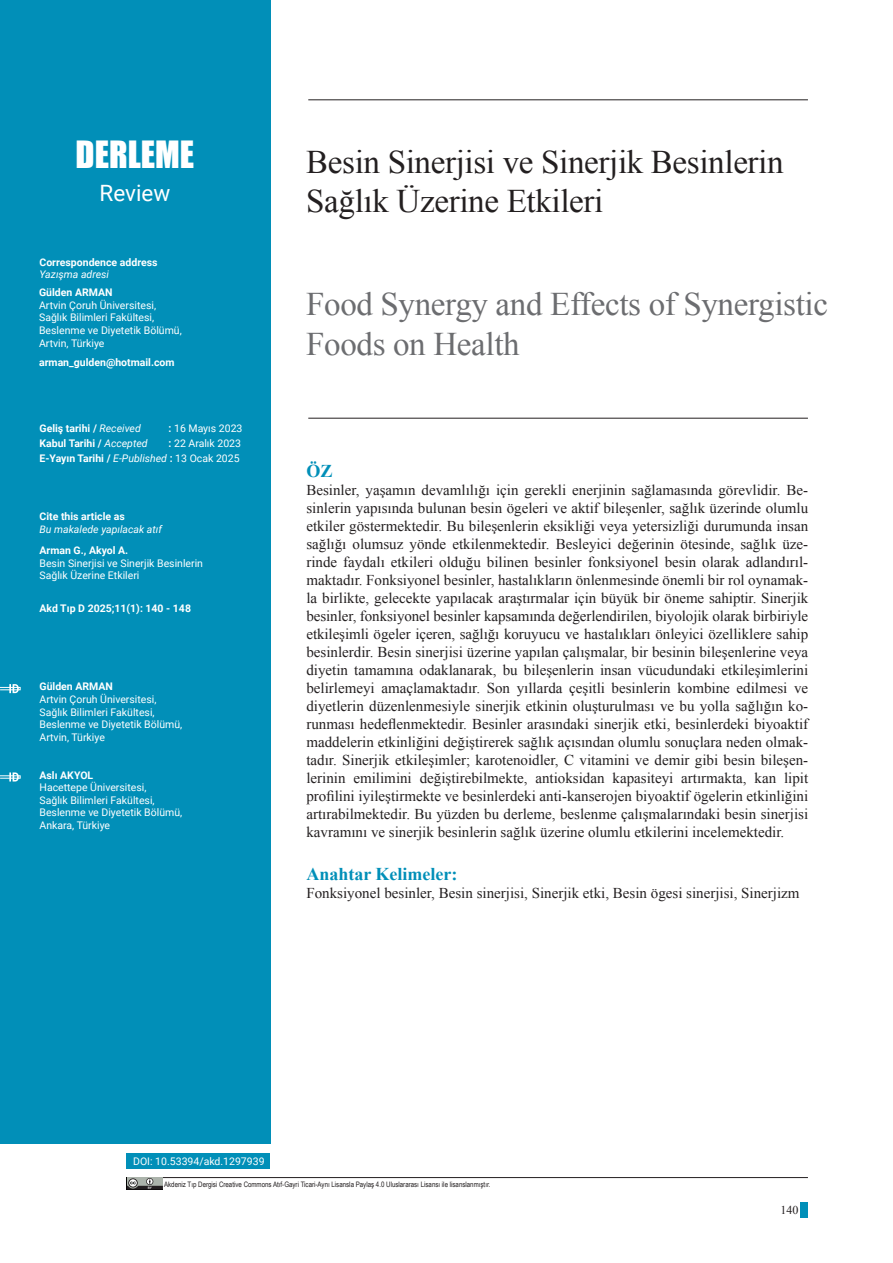
<style>
.page{position:relative;width:893px;height:1263px;background:#fff}
.page>*{position:absolute;margin:0;border:0;box-sizing:border-box;transform-origin:0 0}
.t1{font:34.5px "Impact";color:#fff}
.t2{font:33px/39.6px "Times New Roman";letter-spacing:-.01em;color:#231f20}
.t3{font:33px/39.6px "Times New Roman";letter-spacing:-.01em;color:#6c6d70}
.t4{font:22.5px "Roboto";color:#fff}
.t5{font:700 18px "Times New Roman";color:#018fb8}
.t6{font:15px/18px "Times New Roman";color:#231f20;text-align:justify}
.t7{font:12px "Times New Roman";color:#231f20}
.t8{font:10.5px "Roboto";color:#fff}
.t9{font:700 10.5px "Roboto";color:#fff}
.t10{font:italic 10.5px "Roboto";color:#fff}
.t11{font:7.5px "Arial Narrow";color:#231f20}
.s1{font-weight:400;font-style:italic}
.s2{font-weight:700}
.s3{font-weight:400}
</style>
<div class="page">
<div style="left:800px;top:1202px;width:8px;height:16px;background:#018fb8"></div>
<hr style="left:308px;top:99px;width:500px;height:1px;background:#231f20">
<hr style="left:308px;top:418px;width:500px;height:1px;background:#231f20">
<hr style="left:127px;top:1177px;width:681px;height:1px;background:#231f20">
<div style="left:0;top:0;width:270px;height:1144px;background:#018fb8"></div>
<div style="left:127px;top:1153px;width:143px;height:16px;background:#018fb8"></div>
<svg style="left:9px;top:684px;width:10px;height:9px"></svg>
<div style="left:0;top:687px;width:20px;height:3px;border:1px solid #fff"></div>
<svg style="left:9px;top:772px;width:10px;height:9px"></svg>
<div style="left:0;top:776px;width:20px;height:2px;border:1px solid #fff"></div>
<div style="left:127px;top:1177px;width:36px;height:12px;background:#abb3ab"></div>
<svg style="left:127px;top:1178px;width:36px;height:11px"></svg>
<h1 class="t1" style="left:76px;top:128px;width:120px">DERLEME</h1>
<h3 class="t4" style="left:99px;top:178px;width:72px">Review</h3>
<p class="t9" style="left:40px;top:255px;width:120px">Correspondence address</p>
<p class="t10" style="left:40px;top:267px;width:71px">Yazışma adresi</p>
<p class="t9" style="left:39px;top:285px;width:75px">Gülden ARMAN</p>
<p class="t8" style="left:39px;top:298px;width:118px">Artvin Çoruh Üniversitesi,</p>
<p class="t8" style="left:39px;top:310px;width:117px">Sağlık Bilimleri Fakültesi,</p>
<p class="t8" style="left:39px;top:323px;width:144px">Beslenme ve Diyetetik Bölümü,</p>
<p class="t8" style="left:39px;top:335px;width:67px">Artvin, Türkiye</p>
<p class="t9" style="left:39px;top:354px;width:137px">arman_gulden@hotmail.com</p>
<p class="t9" style="left:40px;top:421px;width:103px">Geliş tarihi / <span class="s1">Received</span></p>
<p class="t8" style="left:169px;top:421px;width:75px"><span class="s2">:</span> 16 Mayıs 2023</p>
<p class="t9" style="left:40px;top:436px;width:110px">Kabul Tarihi / <span class="s1">Accepted</span></p>
<p class="t8" style="left:169px;top:436px;width:74px"><span class="s2">:</span> 22 Aralık 2023</p>
<p class="t9" style="left:40px;top:451px;width:202px">E-Yayın Tarihi / <span class="s1">E-Published</span> : <span class="s3">13 Ocak 2025</span></p>
<p class="t9" style="left:40px;top:509px;width:87px">Cite this article as</p>
<p class="t10" style="left:40px;top:522px;width:124px">Bu makalede yapılacak atıf</p>
<p class="t9" style="left:40px;top:543px;width:90px">Arman G., Akyol A.</p>
<p class="t8" style="left:40px;top:556px;width:165px">Besin Sinerjisi ve Sinerjik Besinlerin</p>
<p class="t8" style="left:40px;top:568px;width:101px">Sağlık Üzerine Etkileri</p>
<p class="t9" style="left:40px;top:601px;width:153px">Akd Tıp D 2025;11(1): 140 - 148</p>
<p class="t9" style="left:40px;top:679px;width:75px">Gülden ARMAN</p>
<p class="t8" style="left:40px;top:692px;width:118px">Artvin Çoruh Üniversitesi,</p>
<p class="t8" style="left:40px;top:704px;width:117px">Sağlık Bilimleri Fakültesi,</p>
<p class="t8" style="left:40px;top:717px;width:144px">Beslenme ve Diyetetik Bölümü,</p>
<p class="t8" style="left:40px;top:730px;width:67px">Artvin, Türkiye</p>
<p class="t9" style="left:40px;top:767px;width:55px">Aslı AKYOL</p>
<p class="t8" style="left:40px;top:780px;width:109px">Hacettepe Üniversitesi,</p>
<p class="t8" style="left:40px;top:793px;width:117px">Sağlık Bilimleri Fakültesi,</p>
<p class="t8" style="left:40px;top:805px;width:144px">Beslenme ve Diyetetik Bölümü,</p>
<p class="t8" style="left:40px;top:818px;width:72px">Ankara, Türkiye</p>
<p class="t2" style="left:306px;top:141px;width:479px">Besin Sinerjisi ve Sinerjik Besinlerin<br>Sağlık Üzerine Etkileri</p>
<p class="t3" style="left:306px;top:284px;width:523px">Food Synergy and Effects of Synergistic<br>Foods on Health</p>
<p class="t5" style="left:306px;top:458px;width:28px">ÖZ</p>
<p class="t6" style="left:306px;top:480px;width:503px">Besinler, yaşamın devamlılığı için gerekli enerjinin sağlamasında görevlidir. Be&shy;sinlerin yapısında bulunan besin ögeleri ve aktif bileşenler, sağlık üzerinde olumlu etkiler göstermektedir. Bu bileşenlerin eksikliği veya yetersizliği durumunda insan sağlığı olumsuz yönde etkilenmektedir. Besleyici değerinin ötesinde, sağlık üze&shy;rinde faydalı etkileri olduğu bilinen besinler fonksiyonel besin olarak adlandırıl&shy;maktadır. Fonksiyonel besinler, hastalıkların önlenmesinde önemli bir rol oynamak&shy;la birlikte, gelecekte yapılacak araştırmalar için büyük bir öneme sahiptir. Sinerjik besinler, fonksiyonel besinler kapsamında değerlendirilen, biyolojik olarak birbiriyle etkileşimli ögeler içeren, sağlığı koruyucu ve hastalıkları önleyici özelliklere sahip besinlerdir. Besin sinerjisi üzerine yapılan çalışmalar, bir besinin bileşenlerine veya diyetin tamamına odaklanarak, bu bileşenlerin insan vücudundaki etkileşimlerini belirlemeyi amaçlamaktadır. Son yıllarda çeşitli besinlerin kombine edilmesi ve diyetlerin düzenlenmesiyle sinerjik etkinin oluşturulması ve bu yolla sağlığın ko&shy;runması hedeflenmektedir. Besinler arasındaki sinerjik etki, besinlerdeki biyoaktif maddelerin etkinliğini değiştirerek sağlık açısından olumlu sonuçlara neden olmak&shy;tadır. Sinerjik etkileşimler; karotenoidler, C vitamini ve demir gibi besin bileşen&shy;lerinin emilimini değiştirebilmekte, antioksidan kapasiteyi artırmakta, kan lipit profilini iyileştirmekte ve besinlerdeki anti-kanserojen biyoaktif ögelerin etkinliğini artırabilmektedir. Bu yüzden bu derleme, beslenme çalışmalarındaki besin sinerjisi kavramını ve sinerjik besinlerin sağlık üzerine olumlu etkilerini incelemektedir.</p>
<p class="t5" style="left:306px;top:861px;width:153px">Anahtar Kelimeler:</p>
<p class="t6" style="left:306px;top:884px;width:495px">Fonksiyonel besinler, Besin sinerjisi, Sinerjik etki, Besin ögesi sinerjisi, Sinerjizm</p>
<p class="t8" style="left:133px;top:1154px;width:133px">DOI: 10.53394/akd.1297939</p>
<p class="t11" style="left:164px;top:1179px;width:328px">Akdeniz Tıp Dergisi Creative Commons Atıf-Gayri Ticari-Aynı Lisansla Paylaş 4.0 Uluslararası Lisansı ile lisanslanmıştır.</p>
<p class="t7" style="left:780px;top:1202px;width:19px">140</p>
</div>
